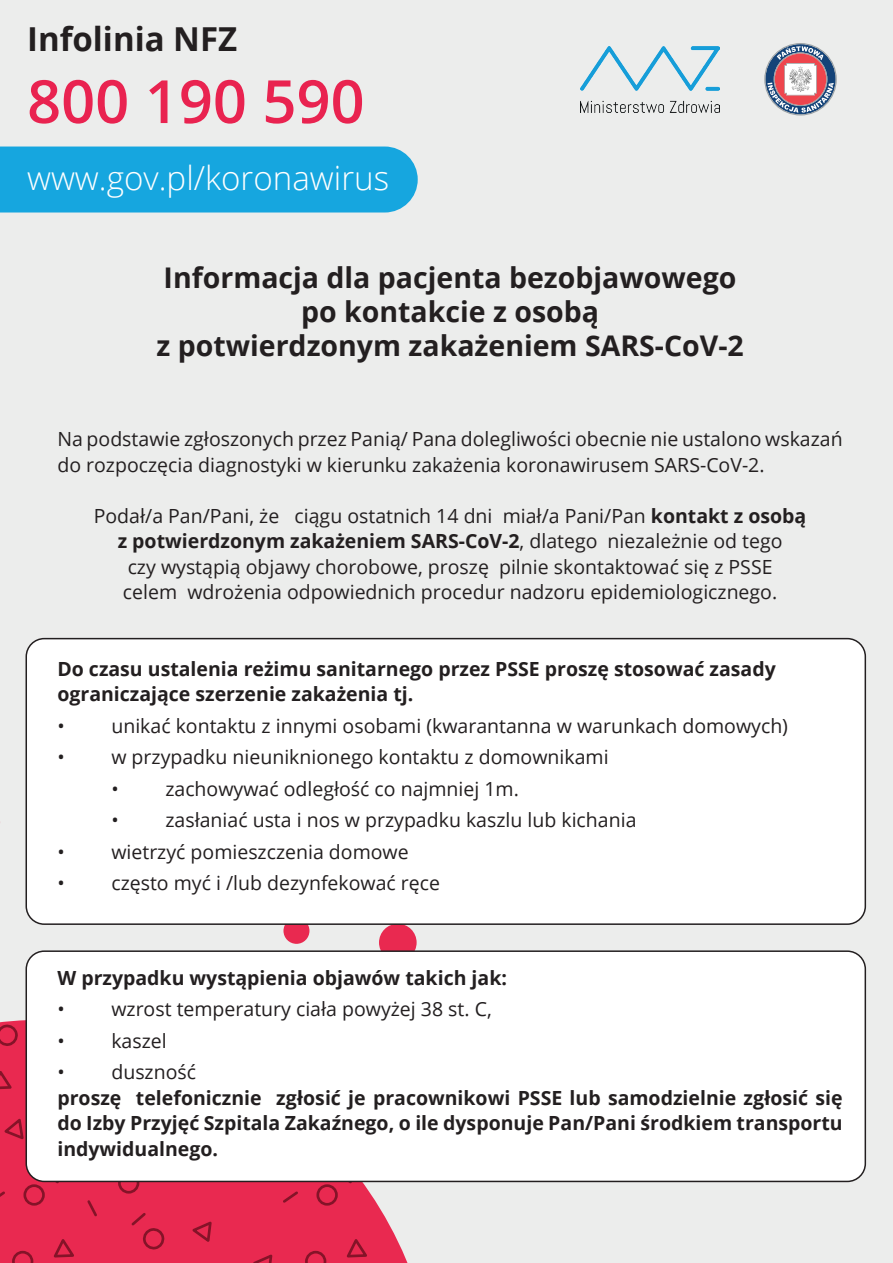
<style>
.page{position:relative;width:893px;height:1263px;background:#ecedec}
.page>*{position:absolute;margin:0;border:0;box-sizing:border-box;transform-origin:0 0}
.t1{font:600 59.7px "Open Sans";color:#e92350}
.t2{font:300 33.15px "Open Sans";color:#fff}
.t3{font:700 33px "Open Sans";color:#231f20}
.t4{font:700 28.5px/34.2px "Open Sans";color:#231f20;text-align:center}
.t5{font:19.5px/25.5px "Open Sans";color:#231f20}
.t6{font:700 19.5px/25.5px "Open Sans";color:#231f20}
.s1{font-weight:700}
</style>
<div class="page">
<div style="left:26px;top:639px;width:839px;height:285px;background:#fff;border-radius:18px"></div>
<div style="left:26px;top:638px;width:840px;height:287px;border:2px solid #231f20;border-radius:18px"></div>
<div style="left:26px;top:951px;width:839px;height:230px;background:#fff;border-radius:18px"></div>
<div style="left:26px;top:950px;width:840px;height:232px;border:2px solid #231f20;border-radius:18px"></div>
<img style="left:581px;top:47px;width:139px;height:65px">
<svg style="left:764px;top:43px;width:73px;height:72px;background:#b59fad"></svg>
<div style="left:0;top:147px;width:418px;height:65px;background:#16a6df"></div>
<h3 class="t3" style="left:27px;top:16px;width:212px">Infolinia NFZ</h3>
<h1 class="t1" style="left:27px;top:60px;width:339px">800 190 590</h1>
<h2 class="t2" style="left:27px;top:155px;width:364px">www.gov.pl/koronawirus</h2>
<h3 class="t4" style="left:156px;top:259px;width:589px">Informacja dla pacjenta bezobjawowego po kontakcie z osobą<br>z potwierdzonym zakażeniem SARS-CoV-2</h3>
<p class="t5" style="left:57px;top:426px;width:787px">Na podstawie zgłoszonych przez Panią/ Pana dolegliwości obecnie nie ustalono wskazań do rozpoczęcia diagnostyki w kierunku zakażenia koronawirusem SARS-CoV-2.</p>
<p class="t5" style="left:94px;top:502px;width:714px;text-align:center">Podał/a Pan/Pani, że ciągu ostatnich 14 dni miał/a Pani/Pan <span class="s1">kontakt z osobą z potwierdzonym zakażeniem SARS-CoV-2</span>, dlatego niezależnie od tego<br>czy wystąpią objawy chorobowe, proszę pilnie skontaktować się z PSSE<br>celem wdrożenia odpowiednich procedur nadzoru epidemiologicznego.</p>
<p class="t6" style="left:57px;top:655px;width:720px">Do czasu ustalenia reżimu sanitarnego przez PSSE proszę stosować zasady ograniczające szerzenie zakażenia tj.</p>
<p class="t5" style="left:57px;top:712px;width:732px">• unikać kontaktu z innymi osobami (kwarantanna w warunkach domowych)</p>
<p class="t5" style="left:57px;top:744px;width:553px">• w przypadku nieuniknionego kontaktu z domownikami</p>
<p class="t5" style="left:111px;top:775px;width:409px">• zachowywać odległość co najmniej 1m.</p>
<p class="t5" style="left:111px;top:807px;width:527px">• zasłaniać usta i nos w przypadku kaszlu lub kichania</p>
<p class="t5" style="left:57px;top:838px;width:353px">• wietrzyć pomieszczenia domowe</p>
<p class="t5" style="left:57px;top:870px;width:384px">• często myć i /lub dezynfekować ręce</p>
<p class="t6" style="left:57px;top:964px;width:451px">W przypadku wystąpienia objawów takich jak:</p>
<p class="t5" style="left:57px;top:996px;width:436px">• wzrost temperatury ciała powyżej 38 st. C,</p>
<p class="t5" style="left:57px;top:1027px;width:111px">• kaszel</p>
<p class="t5" style="left:57px;top:1059px;width:140px">• duszność</p>
<p class="t6" style="left:57px;top:1084px;width:787px;text-align:justify">proszę telefonicznie zgłosić je pracownikowi PSSE lub samodzielnie zgłosić się do Izby Przyjęć Szpitala Zakaźnego, o ile dysponuje Pan/Pani środkiem transportu indywidualnego.</p>
</div>
